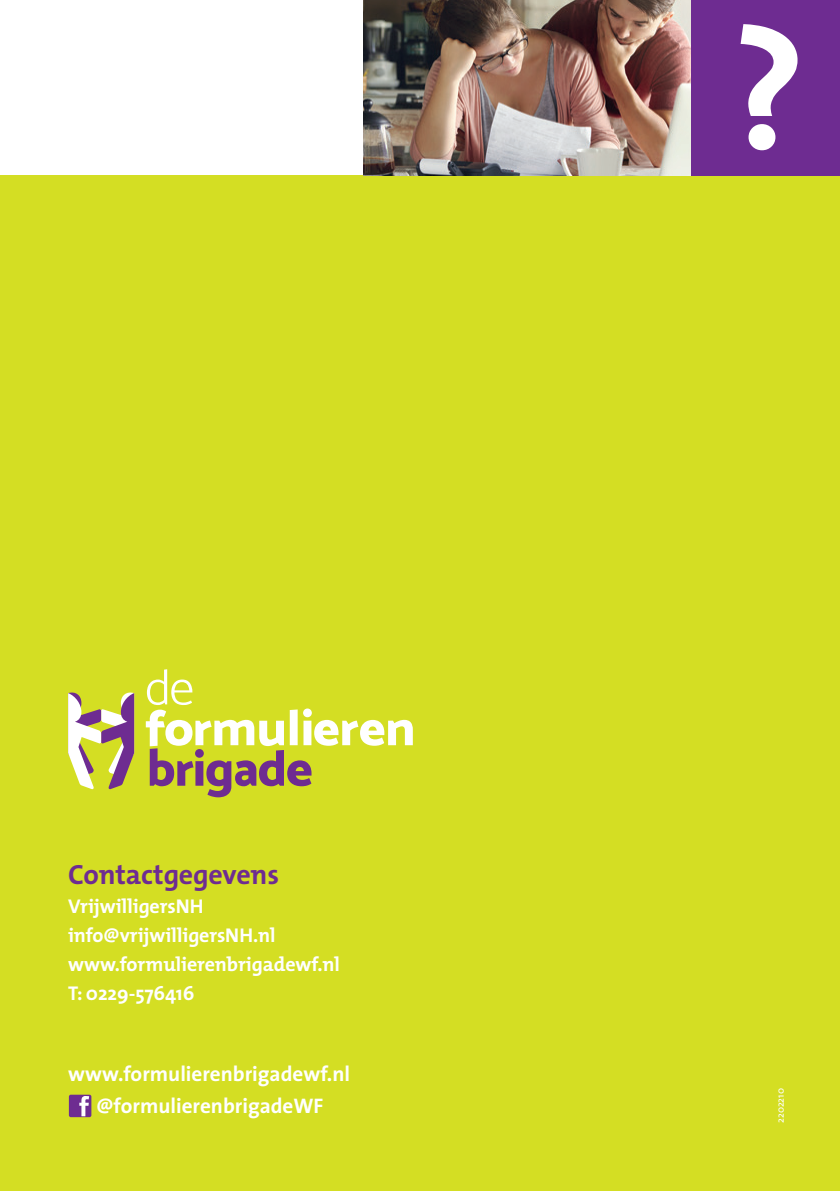
<style>
.page{position:relative;width:840px;height:1191px;background:#fff}
.page>*{position:absolute;margin:0;border:0;box-sizing:border-box;transform-origin:0 0}
.t1{font:700 28px "The Mix";letter-spacing:-.005em;color:#6e2c91}
.t2{font:700 21.2px "The Sans";color:#fff}
.t3{font:700 20px "The Mix";letter-spacing:-.005em;color:#fff}
.t4{font:10px "The Mix";letter-spacing:-.005em;color:#fff}
</style>
<div class="page">
<div style="left:0;top:176px;width:839px;height:1015px;background:#d4de23"></div>
<svg style="left:68px;top:692px;width:66px;height:97px"></svg>
<svg style="left:146px;top:669px;width:266px;height:128px"></svg>
<img style="left:363px;top:0;width:327px;height:176px">
<div style="left:690px;top:0;width:149px;height:176px;background:#6e2c91"></div>
<svg style="left:740px;top:24px;width:57px;height:126px"></svg>
<svg style="left:69px;top:1094px;width:22px;height:23px"></svg>
<p class="t1" style="left:68px;top:851px;width:212px">Contactgegevens</p>
<p class="t3" style="left:68px;top:890px;width:137px">VrijwilligersNH</p>
<p class="t3" style="left:68px;top:919px;width:209px">info@vrijwilligersNH.nl</p>
<p class="t3" style="left:68px;top:948px;width:273px">www.formulierenbrigadewf.nl</p>
<p class="t3" style="left:68px;top:977px;width:128px">T: 0229-576416</p>
<p class="t2" style="left:68px;top:1056px;width:283px">www.formulierenbrigadewf.nl</p>
<p class="t2" style="left:96px;top:1088px;width:228px">@formulierenbrigadeWF</p>
<p class="t4" style="left:771px;top:1123px;width:36px;rotate:-90deg">2202210</p>
</div>
